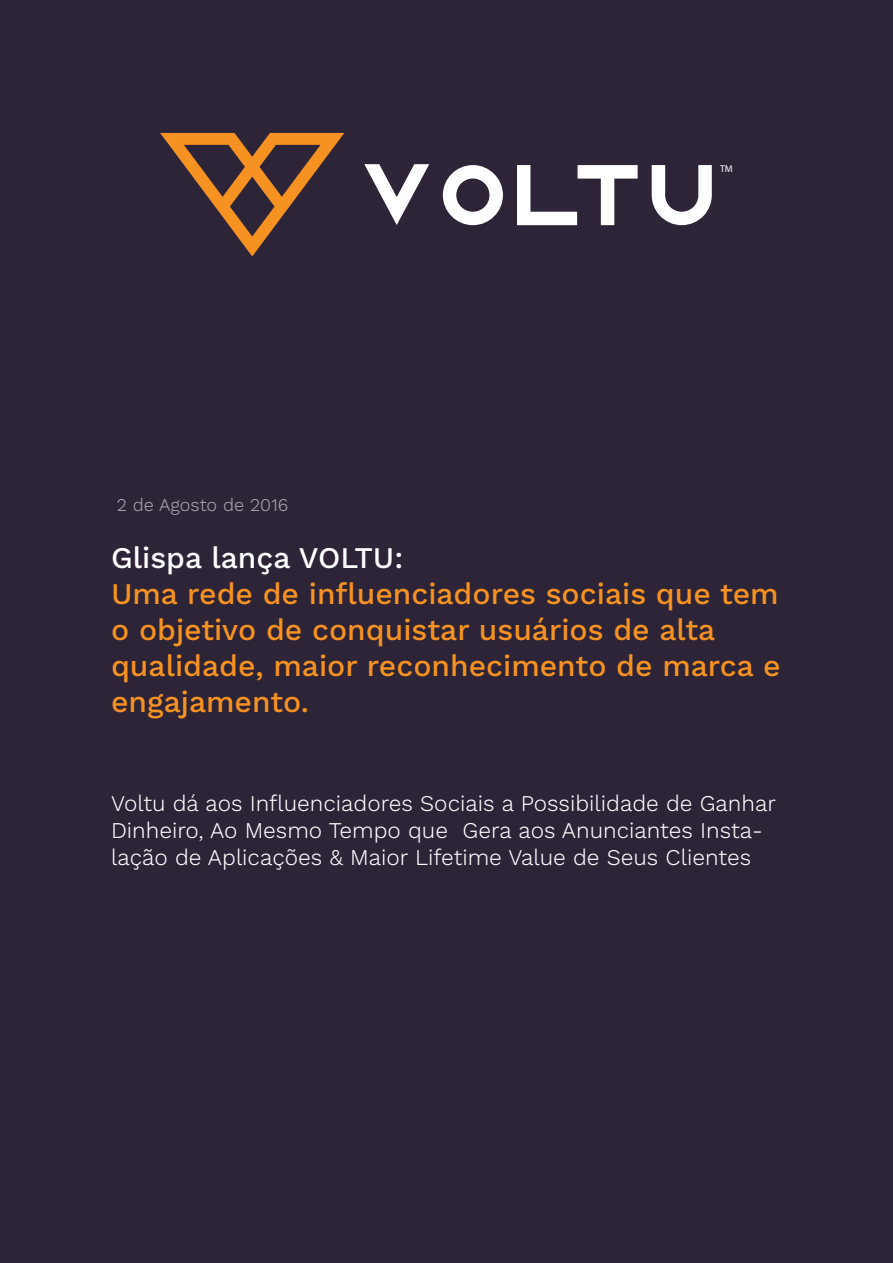
<style>
.page{position:relative;width:893px;height:1263px;background:#2d2438}
.page>*{position:absolute;margin:0;border:0;box-sizing:border-box;transform-origin:0 0}
.t1{font:500 30px/36px "Work Sans";color:#f69221}
.t2{font:500 30px "Work Sans";color:#fff}
.t3{font:300 22.5px/27px "Work Sans";color:#fff}
.t4{font:300 18px "Work Sans";color:#a8a9ad}
.t5{font:9.9px "Myriad Pro";color:#fff}
</style>
<div class="page">
<svg style="left:443px;top:165px;width:60px;height:60px"></svg>
<svg style="left:517px;top:165px;width:121px;height:60px"></svg>
<svg style="left:652px;top:165px;width:60px;height:60px"></svg>
<svg style="left:364px;top:164px;width:65px;height:61px"></svg>
<svg style="left:160px;top:133px;width:184px;height:123px"></svg>
<p class="t5" style="left:720px;top:162px;width:14px">TM</p>
<p class="t4" style="left:117px;top:494px;width:173px">2 de Agosto de 2016</p>
<h1 class="t2" style="left:111px;top:540px;width:294px">Glispa lança VOLTU:</h1>
<h1 class="t1" style="left:111px;top:577px;width:671px">Uma rede de influenciadores sociais que tem o objetivo de conquistar usuários de alta qualidade, maior reconhecimento de marca e engajamento.</h1>
<p class="t3" style="left:111px;top:791px;width:666px">Voltu dá aos Influenciadores Sociais a Possibilidade de Ganhar<br>Dinheiro, Ao Mesmo Tempo que Gera aos Anunciantes Insta&shy;lação de Aplicações &amp; Maior Lifetime Value de Seus Clientes</p>
</div>
